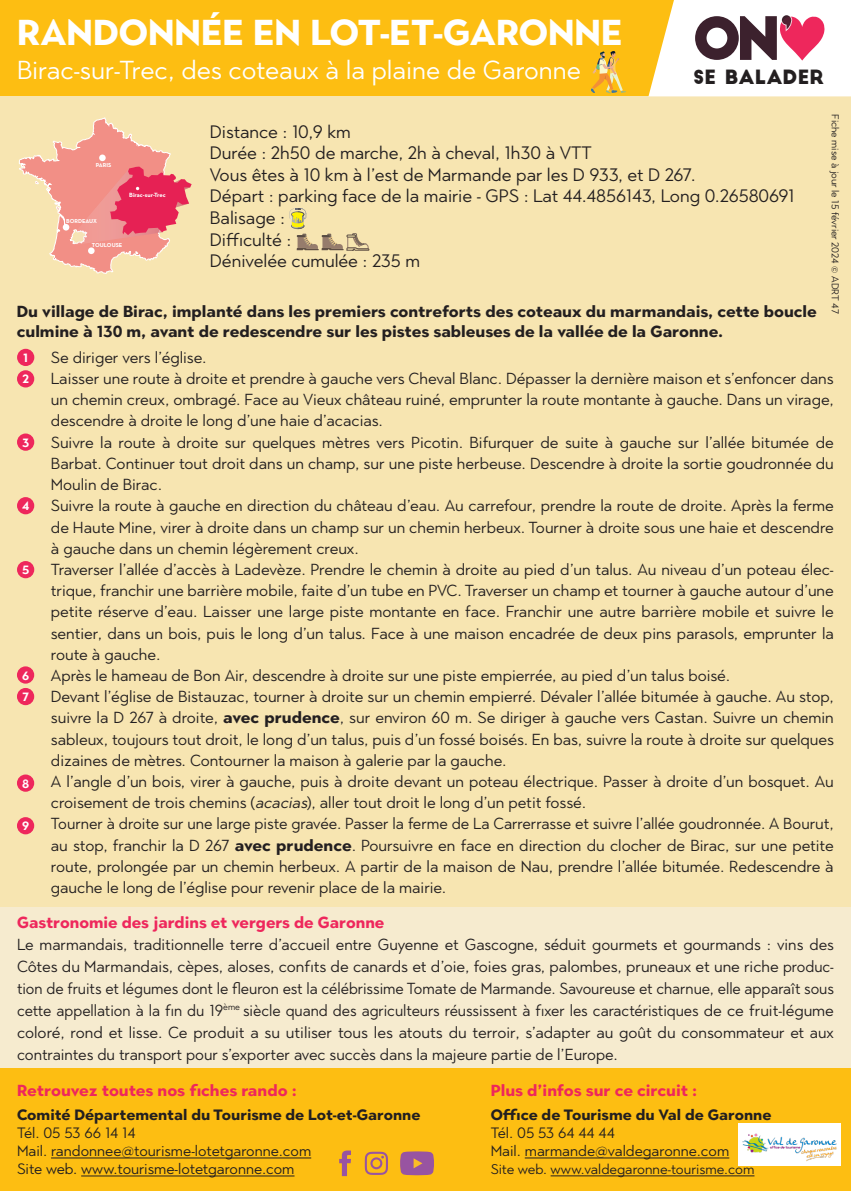
<style>
.page{position:relative;width:851px;height:1191px;background:#fff}
.page>*{position:absolute;margin:0;border:0;box-sizing:border-box;transform-origin:0 0}
.t1{font:700 36px "Town 80 Text";color:#fff}
.t2{font:26px "Town 80 Text";color:#fff}
.t3{font:19.2px "Big John";color:#231f20}
.t4{font:18px "Town 80 Text";color:#231f20}
.t5{font:16px/21.2px "Town 80 Text";color:#231f20;text-align:justify}
.t6{font:700 16px/20px "Town 80 Text";color:#231f20}
.t7{font:700 16px "Town 80 Text";color:#ee275c}
.t8{font:15px "Town 80 Text";color:#231f20}
.t9{font:700 15px "Town 80 Text";color:#231f20}
.t10{font:14px "Town 80 Text";color:#231f20}
.t11{font:700 12px "Town 80 Text";color:#fff}
.t12{font:10px "Town 80 Text";color:#231f20}
.t13{font:700 6.2px "Neutra Text";color:#fff}
.t14{font:700 5.8px "Neutra Text";color:#fff}
.s1{font-weight:700}
.s2{font-style:italic}
</style>
<div class="page">
<div style="left:0;top:0;width:850px;height:96px;background:#fdbe12"></div>
<div style="left:0;top:1063px;width:850px;height:128px;background:#fdbe12"></div>
<div style="left:0;top:96px;width:850px;height:951px;background:#f7e5b1"></div>
<svg style="left:648px;top:0;width:202px;height:96px"></svg>
<svg style="left:591px;top:51px;width:35px;height:42px"></svg>
<svg style="left:19px;top:117px;width:173px;height:157px"></svg>
<div style="left:0;top:907px;width:850px;height:161px;background:#f6ebcf"></div>
<hr style="left:51px;top:1157px;width:260px;height:1px;background:#231f20">
<hr style="left:81px;top:1175px;width:213px;height:1px;background:#231f20">
<svg style="left:400px;top:1151px;width:34px;height:24px"></svg>
<svg style="left:339px;top:1150px;width:12px;height:26px"></svg>
<svg style="left:365px;top:1151px;width:23px;height:23px"></svg>
<div style="left:17px;top:349px;width:17px;height:17px;background:#ee275c;border-radius:50%"></div>
<div style="left:17px;top:370px;width:17px;height:17px;background:#ee275c;border-radius:50%"></div>
<div style="left:17px;top:433px;width:17px;height:18px;background:#ee275c;border-radius:50%"></div>
<div style="left:17px;top:497px;width:17px;height:17px;background:#ee275c;border-radius:50%"></div>
<div style="left:17px;top:561px;width:17px;height:17px;background:#ee275c;border-radius:50%"></div>
<div style="left:17px;top:666px;width:17px;height:17px;background:#ee275c;border-radius:50%"></div>
<div style="left:17px;top:688px;width:17px;height:17px;background:#ee275c;border-radius:50%"></div>
<svg style="left:289px;top:208px;width:80px;height:42px"></svg>
<div style="left:17px;top:817px;width:17px;height:17px;background:#ee275c;border-radius:50%"></div>
<div style="left:17px;top:774px;width:17px;height:17px;background:#ee275c;border-radius:50%"></div>
<hr style="left:524px;top:1157px;width:205px;height:1px;background:#231f20">
<hr style="left:550px;top:1175px;width:204px;height:1px;background:#231f20">
<img style="left:738px;top:1123px;width:102px;height:42px">
<p class="t1" style="left:17px;top:9px;width:607px">RANDONNÉE EN LOT-ET-GARONNE</p>
<p class="t2" style="left:17px;top:53px;width:565px">Birac-sur-Trec, des coteaux à la plaine de Garonne</p>
<p class="t3" style="left:693px;top:68px;width:132px">SE BALADER</p>
<p class="t12" style="left:841px;top:114px;width:201px;rotate:90deg">Fiche mise à jour le 15 février 2024 © ADRT 47</p>
<p class="t4" style="left:210px;top:120px;width:142px">Distance : 10,9 km</p>
<p class="t4" style="left:210px;top:141px;width:383px">Durée : 2h50 de marche, 2h à cheval, 1h30 à VTT</p>
<p class="t4" style="left:210px;top:163px;width:487px">Vous êtes à 10 km à l’est de Marmande par les D 933, et D 267.</p>
<p class="t4" style="left:210px;top:185px;width:586px">Départ : parking face de la mairie - GPS : Lat 44.4856143, Long 0.26580691</p>
<p class="t4" style="left:210px;top:206px;width:77px">Balisage :</p>
<p class="t4" style="left:210px;top:228px;width:83px">Difficulté :</p>
<p class="t4" style="left:210px;top:249px;width:212px">Dénivelée cumulée : 235 m</p>
<p class="t6" style="left:17px;top:301px;width:801px">Du village de Birac, implanté dans les premiers contreforts des coteaux du marmandais, cette boucle culmine à 130 m, avant de redescendre sur les pistes sableuses de la vallée de la Garonne.</p>
<p class="t5" style="left:51px;top:346px;width:157px">Se diriger vers l’église.</p>
<p class="t5" style="left:51px;top:368px;width:784px">Laisser une route à droite et prendre à gauche vers Cheval Blanc. Dépasser la dernière maison et s’enfoncer dans un chemin creux, ombragé. Face au Vieux château ruiné, emprunter la route montante à gauche. Dans un virage, descendre à droite le long d’une haie d’acacias.</p>
<p class="t5" style="left:51px;top:431px;width:784px">Suivre la route à droite sur quelques mètres vers Picotin. Bifurquer de suite à gauche sur l’allée bitumée de</p>
<p class="t5" style="left:51px;top:452px;width:784px">Barbat. Continuer tout droit dans un champ, sur une piste herbeuse. Descendre à droite la sortie goudronnée du<br>Moulin de Birac.</p>
<p class="t5" style="left:51px;top:495px;width:784px">Suivre la route à gauche en direction du château d’eau. Au carrefour, prendre la route de droite. Après la ferme de Haute Mine, virer à droite dans un champ sur un chemin herbeux. Tourner à droite sous une haie et descendre à gauche dans un chemin légèrement creux.</p>
<p class="t5" style="left:51px;top:558px;width:784px">Traverser l’allée d’accès à Ladevèze. Prendre le chemin à droite au pied d’un talus. Au niveau d’un poteau élec&shy;trique, franchir une barrière mobile, faite d’un tube en PVC. Traverser un champ et tourner à gauche autour d’une petite réserve d’eau. Laisser une large piste montante en face. Franchir une autre barrière mobile et suivre le sentier, dans un bois, puis le long d’un talus. Face à une maison encadrée de deux pins parasols, emprunter la route à gauche.</p>
<p class="t5" style="left:51px;top:664px;width:680px">Après le hameau de Bon Air, descendre à droite sur une piste empierrée, au pied d’un talus boisé.</p>
<p class="t5" style="left:51px;top:686px;width:784px">Devant l’église de Bistauzac, tourner à droite sur un chemin empierré. Dévaler l’allée bitumée à gauche. Au stop, suivre la D 267 à droite, <span class="s1">avec prudence</span>, sur environ 60 m. Se diriger à gauche vers Castan. Suivre un chemin sableux, toujours tout droit, le long d’un talus, puis d’un fossé boisés. En bas, suivre la route à droite sur quelques dizaines de mètres. Contourner la maison à galerie par la gauche.</p>
<p class="t5" style="left:51px;top:770px;width:784px">A l’angle d’un bois, virer à gauche, puis à droite devant un poteau électrique. Passer à droite d’un bosquet. Au croisement de trois chemins (<span class="s2">acacias</span>), aller tout droit le long d’un petit fossé.</p>
<p class="t5" style="left:51px;top:813px;width:784px">Tourner à droite sur une large piste gravée. Passer la ferme de La Carrerrasse et suivre l’allée goudronnée. A Bourut, au stop, franchir la D 267 <span class="s1">avec prudence</span>. Poursuivre en face en direction du clocher de Birac, sur une petite route, prolongée par un chemin herbeux. A partir de la maison de Nau, prendre l’allée bitumée. Redescendre à gauche le long de l’église pour revenir place de la mairie.</p>
<p class="t7" style="left:17px;top:911px;width:369px">Gastronomie des jardins et vergers de Garonne</p>
<p class="t5" style="left:17px;top:933px;width:818px;line-height:22px">Le marmandais, traditionnelle terre d’accueil entre Guyenne et Gascogne, séduit gourmets et gourmands : vins des Côtes du Marmandais, cèpes, aloses, confits de canards et d’oie, foies gras, palombes, pruneaux et une riche produc&shy;tion de fruits et légumes dont le fleuron est la célébrissime Tomate de Marmande. Savoureuse et charnue, elle apparaît sous cette appellation à la fin du 19<sup>ème</sup> siècle quand des agriculteurs réussissent à fixer les caractéristiques de ce fruit-légume coloré, rond et lisse. Ce produit a su utiliser tous les atouts du terroir, s’adapter au goût du consommateur et aux contraintes du transport pour s’exporter avec succès dans la majeure partie de l’Europe.</p>
<p class="t7" style="left:17px;top:1080px;width:281px">Retrouvez toutes nos fiches rando :</p>
<p class="t9" style="left:17px;top:1105px;width:405px">Comité Départemental du Tourisme de Lot-et-Garonne</p>
<p class="t8" style="left:17px;top:1123px;width:120px">Tél. 05 53 66 14 14</p>
<p class="t8" style="left:17px;top:1141px;width:296px">Mail. randonnee@tourisme-lotetgaronne.com</p>
<p class="t8" style="left:17px;top:1159px;width:279px">Site web. www.tourisme-lotetgaronne.com</p>
<p class="t14" style="left:96px;top:161px;width:17px">PARIS</p>
<p class="t13" style="left:129px;top:191px;width:38px">Birac-sur-Trec</p>
<p class="t14" style="left:66px;top:217px;width:32px">BORDEAUX</p>
<p class="t14" style="left:92px;top:241px;width:32px">TOULOUSE</p>
<p class="t11" style="left:23px;top:350px;width:6px">1</p>
<p class="t11" style="left:22px;top:371px;width:8px">2</p>
<p class="t11" style="left:22px;top:435px;width:9px">3</p>
<p class="t11" style="left:22px;top:498px;width:9px">4</p>
<p class="t11" style="left:22px;top:562px;width:9px">5</p>
<p class="t11" style="left:22px;top:667px;width:9px">6</p>
<p class="t11" style="left:22px;top:689px;width:8px">7</p>
<p class="t11" style="left:22px;top:775px;width:9px">8</p>
<p class="t11" style="left:22px;top:818px;width:9px">9</p>
<p class="t7" style="left:490px;top:1080px;width:208px">Plus d’infos sur ce circuit :</p>
<p class="t9" style="left:490px;top:1105px;width:282px">Office de Tourisme du Val de Garonne</p>
<p class="t8" style="left:490px;top:1123px;width:126px">Tél. 05 53 64 44 44</p>
<p class="t8" style="left:490px;top:1141px;width:240px">Mail. marmande@valdegaronne.com</p>
<p class="t10" style="left:490px;top:1160px;width:265px">Site web. www.valdegaronne-tourisme.com</p>
</div>
